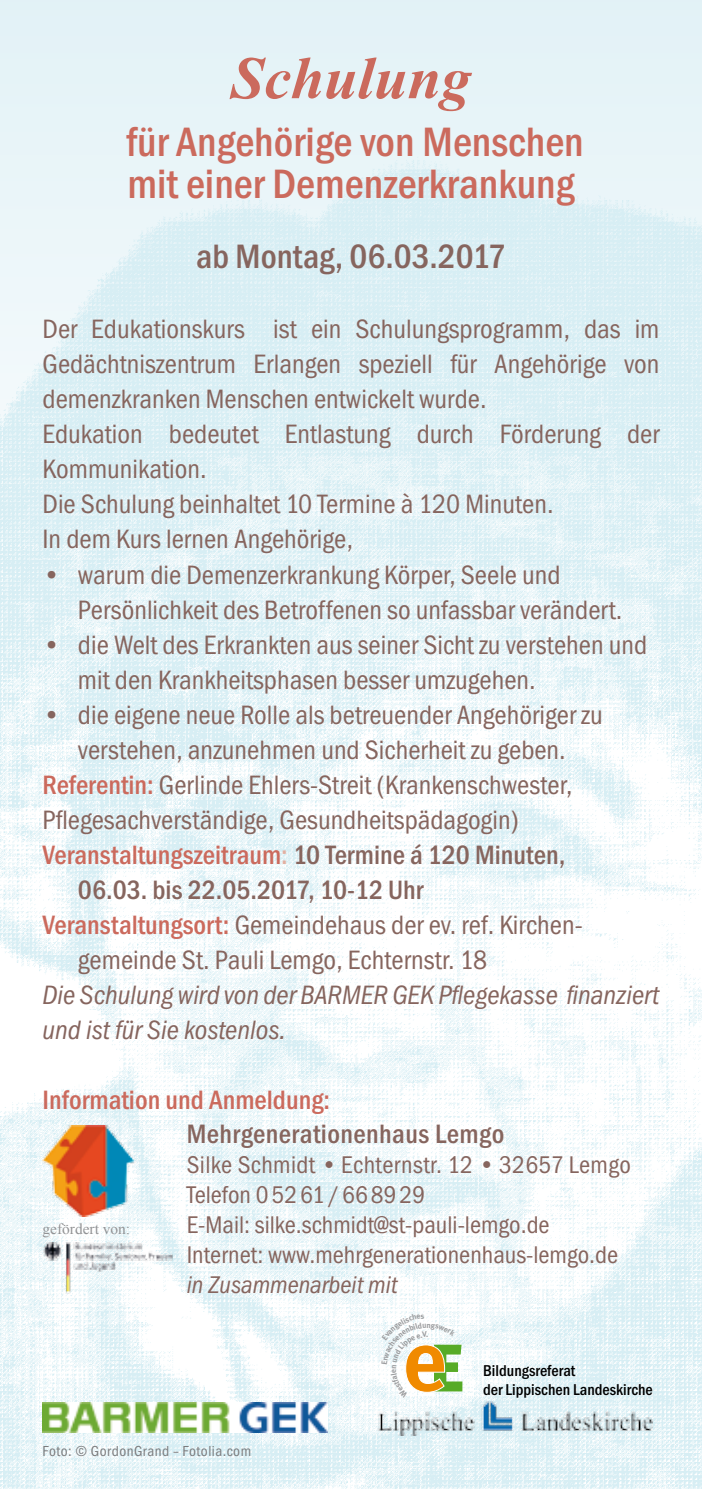
<style>
.page{position:relative;width:702px;height:1489px;background:#fff}
.page>*{position:absolute;margin:0;border:0;box-sizing:border-box;transform-origin:0 0}
.t1{font:italic 700 60px "Times New Roman";color:#cb6a5d}
.t2{font:600 42.5px/42.5px "Paulin";color:#cb6a5d}
.t3{font:600 35px "Paulin";color:#86655e}
.t4{font:27.5px/35px "Paulin";color:#86655e}
.t5{font:italic 27.5px/35px "Paulin";color:#86655e}
.t6{font:600 27.5px "Paulin";color:#cb6a5d}
.t7{font:600 27.5px "Paulin";letter-spacing:.015em;color:#86655e}
.t8{font:25px/30px "Paulin";color:#86655e}
.t9{font:italic 25px "Paulin";color:#86655e}
.t10{font:600 16.25px/19.5px "Paulin";color:#000}
.t11{font:15.5px "Times New Roman";color:#929395}
.t12{font:15px "Paulin";letter-spacing:.03em;color:#7b7c7e}
.s1{font-weight:600;color:#cb6a5d}
.s2{color:#e2afa1}
.s3{color:#86655e}
</style>
<div class="page">
<img style="left:0;top:0;width:702px;height:1488px">
<img style="left:43px;top:1242px;width:130px;height:51px">
<img style="left:43px;top:1125px;width:99px;height:91px">
<img style="left:43px;top:1401px;width:285px;height:30px">
<img style="left:377px;top:1401px;width:275px;height:34px">
<svg style="left:381px;top:1313px;width:81px;height:84px"></svg>
<h1 class="t1" style="left:231px;top:43px;width:242px">Schulung</h1>
<h2 class="t2" style="left:126px;top:121px;width:459px">für Angehörige von Menschen mit einer Demenzerkrankung</h2>
<p class="t3" style="left:196px;top:237px;width:311px">ab Montag, 06.03.2017</p>
<p class="t4" style="left:43px;top:312px;width:618px">Der Edukationskurs ist ein Schulungsprogramm, das im Gedächtniszentrum Erlangen speziell für Angehörige von demenzkranken Menschen entwickelt wurde.<br>Edukation bedeutet Entlastung durch Förderung der Kommunikation.<br>Die Schulung beinhaltet 10 Termine à 120 Minuten.<br>In dem Kurs lernen Angehörige,</p>
<p class="t4" style="left:78px;top:557px;width:546px;text-indent:-35px">• warum die Demenzerkrankung Körper, Seele und<br>Persönlichkeit des Betroffenen so unfassbar verändert.</p>
<p class="t4" style="left:78px;top:627px;width:571px;text-indent:-35px">• die Welt des Erkrankten aus seiner Sicht zu verstehen und mit den Krankheitsphasen besser umzugehen.</p>
<p class="t4" style="left:43px;top:697px;width:561px">• die eigene neue Rolle als betreuender Angehöriger zu</p>
<p class="t4" style="left:78px;top:732px;width:489px">verstehen, anzunehmen und Sicherheit zu geben.</p>
<p class="t4" style="left:43px;top:767px;width:531px"><span class="s1">Referentin:</span> Gerlinde Ehlers-Streit (Krankenschwester,</p>
<p class="t4" style="left:43px;top:802px;width:478px">Pflegesachverständige, Gesundheitspädagogin)</p>
<p class="t6" style="left:43px;top:839px;width:524px">Veranstaltungszeitraum<span class="s2">:</span> <span class="s3">10 Termine á 120 Minuten,</span></p>
<p class="t7" style="left:78px;top:874px;width:347px">06.03. bis 22.05.2017, 10-12 Uhr</p>
<p class="t4" style="left:43px;top:907px;width:541px"><span class="s1">Veranstaltungsort:</span> Gemeindehaus der ev. ref. Kirchen-</p>
<p class="t4" style="left:78px;top:942px;width:410px">gemeinde St. Pauli Lemgo, Echternstr. 18</p>
<p class="t5" style="left:43px;top:977px;width:618px">Die Schulung wird von der BARMER GEK Pflegekasse finanziert und ist für Sie kostenlos.</p>
<p class="t6" style="left:43px;top:1084px;width:289px">Information und Anmeldung:</p>
<p class="t11" style="left:43px;top:1219px;width:89px">gefördert von:</p>
<p class="t7" style="left:187px;top:1118px;width:319px">Mehrgenerationenhaus Lemgo</p>
<p class="t8" style="left:187px;top:1150px;width:445px">Silke Schmidt •Echternstr. 12 •32657 Lemgo Telefon 05261/668929<br>E-Mail: silke.schmidt@st-pauli-lemgo.de Internet: www.mehrgenerationenhaus-lemgo.de</p>
<p class="t9" style="left:187px;top:1271px;width:212px">in Zusammenarbeit mit</p>
<p class="t10" style="left:483px;top:1360px;width:171px">Bildungsreferat<br>der Lippischen Landeskirche</p>
<p class="t12" style="left:43px;top:1441px;width:210px">Foto: © GordonGrand – Fotolia.com</p>
</div>
